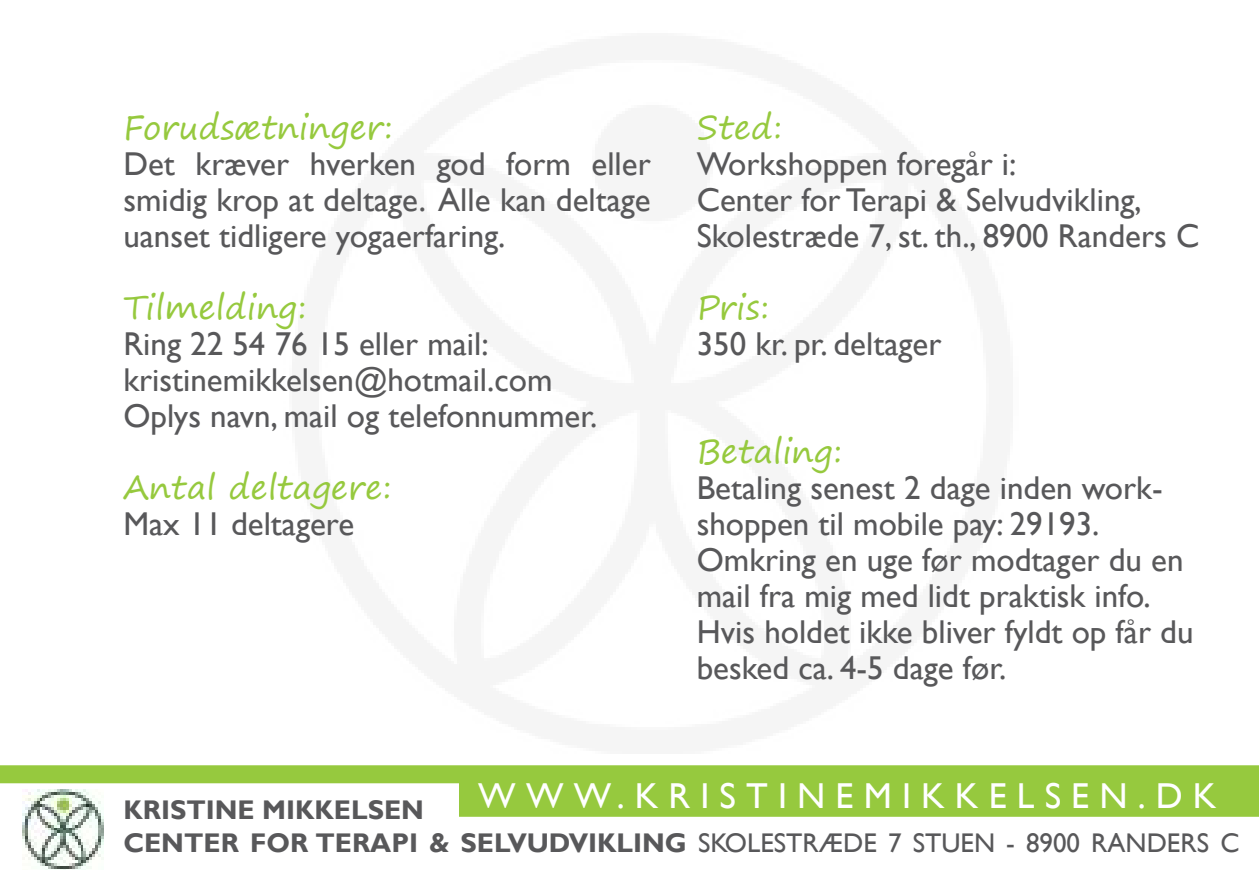
<style>
.page{position:relative;width:1259px;height:893px;background:#fff}
.page>*{position:absolute;margin:0;border:0;box-sizing:border-box;transform-origin:0 0}
.t1{font:36px "Gill Sans";letter-spacing:.28em;color:#fff}
.t2{font:33px/36px "Gill Sans";color:#58585a}
.t3{font:33px "Segoe Print";color:#96c93e}
.t4{font:700 27px/33px "Gill Sans";color:#58585a}
.t5{font:27px "Gill Sans";color:#58585a}
</style>
<div class="page">
<div style="left:0;top:765px;width:1259px;height:18px;background:#96c93e"></div>
<img style="left:22px;top:789px;width:81px;height:80px">
<div style="left:459px;top:774px;width:800px;height:43px;background:#96c93e;border:3px solid #96c93e"></div>
<p class="t3" style="left:123px;top:98px;width:271px">Forudsætninger:</p>
<p class="t2" style="left:123px;top:146px;width:529px;text-align:justify">Det kræver hverken god form eller smidig krop at deltage. Alle kan deltage uanset tidligere yogaerfaring.</p>
<p class="t3" style="left:123px;top:278px;width:185px">Tilmelding:</p>
<p class="t2" style="left:123px;top:326px;width:475px">Ring 22 54 76 15 eller mail: kristinemikkelsen@hotmail.com<br>Oplys navn, mail og telefonnummer.</p>
<p class="t3" style="left:123px;top:458px;width:270px">Antal deltagere:</p>
<p class="t2" style="left:123px;top:506px;width:232px">Max 11 deltagere</p>
<p class="t3" style="left:696px;top:98px;width:87px">Sted:</p>
<p class="t2" style="left:696px;top:147px;width:504px">Workshoppen foregår i:<br>Center for Terapi &amp; Selvudvikling,<br>Skolestræde 7, st. th., 8900 Randers C</p>
<p class="t3" style="left:696px;top:278px;width:74px">Pris:</p>
<p class="t2" style="left:696px;top:327px;width:246px">350 kr. pr. deltager</p>
<p class="t3" style="left:696px;top:422px;width:147px">Betaling:</p>
<p class="t2" style="left:696px;top:471px;width:498px">Betaling senest 2 dage inden work&shy;shoppen til mobile pay: 29193.<br>Omkring en uge før modtager du en mail fra mig med lidt praktisk info.<br>Hvis holdet ikke bliver fyldt op får du besked ca. 4-5 dage før.</p>
<p class="t1" style="left:478px;top:775px;width:740px">WWW.KRISTINEMIKKELSEN.DK</p>
<p class="t4" style="left:123px;top:794px;width:280px">KRISTINE MIKKELSEN<br>CENTER FOR TERA</p>
<p class="t4" style="left:391px;top:827px;width:273px">PI &amp; SELVUDVIKLING</p>
<p class="t5" style="left:698px;top:827px;width:543px">SKOLESTRÆDE 7 STUEN - 8900 RANDERS C</p>
</div>
